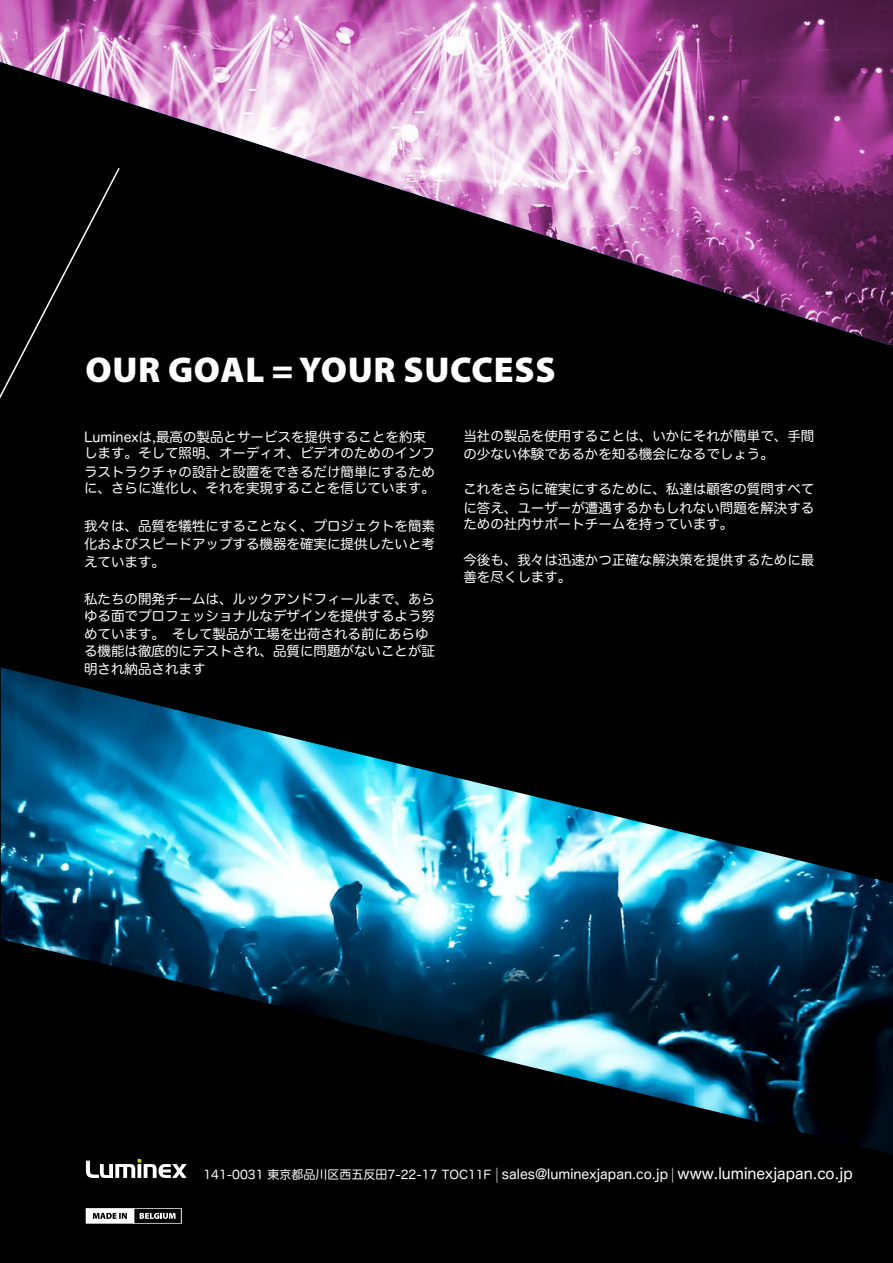
<style>
.page{position:relative;width:893px;height:1263px;background:#000}
.page>*{position:absolute;margin:0;border:0;box-sizing:border-box;transform-origin:0 0}
.t1{font:900 36px "Myriad Pro";letter-spacing:.02em;color:#fff}
.t2{font:13.5px/17.5px "Hira Maru Pro N W4";color:#fff}
.t3{font:12px "Hira Maru Pro N W4";color:#fff}
.s1{font-family:"Myriad Pro";font-weight:300;font-size:15px}
.s2{font-size:13.5px}
.s3{font-size:15px}
</style>
<div class="page">
<svg style="left:86px;top:1159px;width:101px;height:19px"></svg>
<svg style="left:86px;top:1208px;width:96px;height:16px"></svg>
<img style="left:0;top:0;width:893px;height:346px">
<svg style="left:0;top:166px;width:121px;height:200px"></svg>
<img style="left:0;top:270px;width:17px;height:129px">
<img style="left:1px;top:667px;width:892px;height:487px">
<h1 class="t1" style="left:85px;top:346px;width:472px">OUR GOAL = YOUR SUCCESS</h1>
<p class="t2" style="left:84px;top:428px;width:352px;line-height:16.2px">Luminexは,最高の製品とサービスを提供することを約束します。そして照明、オーディオ、ビデオのためのインフ</p>
<p class="t2" style="left:84px;top:463px;width:352px;line-height:16.2px">ラストラクチャの設計と設置をできるだけ簡単にするために、さらに進化し、それを実現することを信じています。</p>
<p class="t2" style="left:84px;top:517px;width:352px;text-align:justify">我々は、品質を犠牲にすることなく、プロジェクトを簡素化およびスピードアップする機器を確実に提供したいと考えています。</p>
<p class="t2" style="left:84px;top:589px;width:352px">私たちの開発チームは、ルックアンドフィールまで、あらゆる面でプロフェッショナルなデザインを提供するよう努めています。 そして製品が工場を出荷される前にあらゆる機能は徹底的にテストされ、品質に問題がないことが証明され納品されます</p>
<p class="t2" style="left:463px;top:426px;width:353px">当社の製品を使用することは、いかにそれが簡単で、手間の少ない体験であるかを知る機会になるでしょう。</p>
<p class="t2" style="left:463px;top:478px;width:353px;line-height:18.9px">これをさらに確実にするために、私達は顧客の質問すべてに答え、ユーザーが遭遇するかもしれない問題を解決する</p>
<p class="t2" style="left:463px;top:514px;width:271px">ための社内サポートチームを持っています。</p>
<p class="t2" style="left:463px;top:551px;width:353px;line-height:16.2px">今後も、我々は迅速かつ正確な解決策を提供するために最善を尽くします。</p>
<p class="t3" style="left:203px;top:1164px;width:651px">141-0031 東京都品川区西五反田7-22-17 TOC11F <span class="s1">|</span> <span class="s2">sales@luminexjapan.co.jp</span> <span class="s1">|</span> <span class="s3">www.luminexjapan.co.jp</span></p>
</div>
